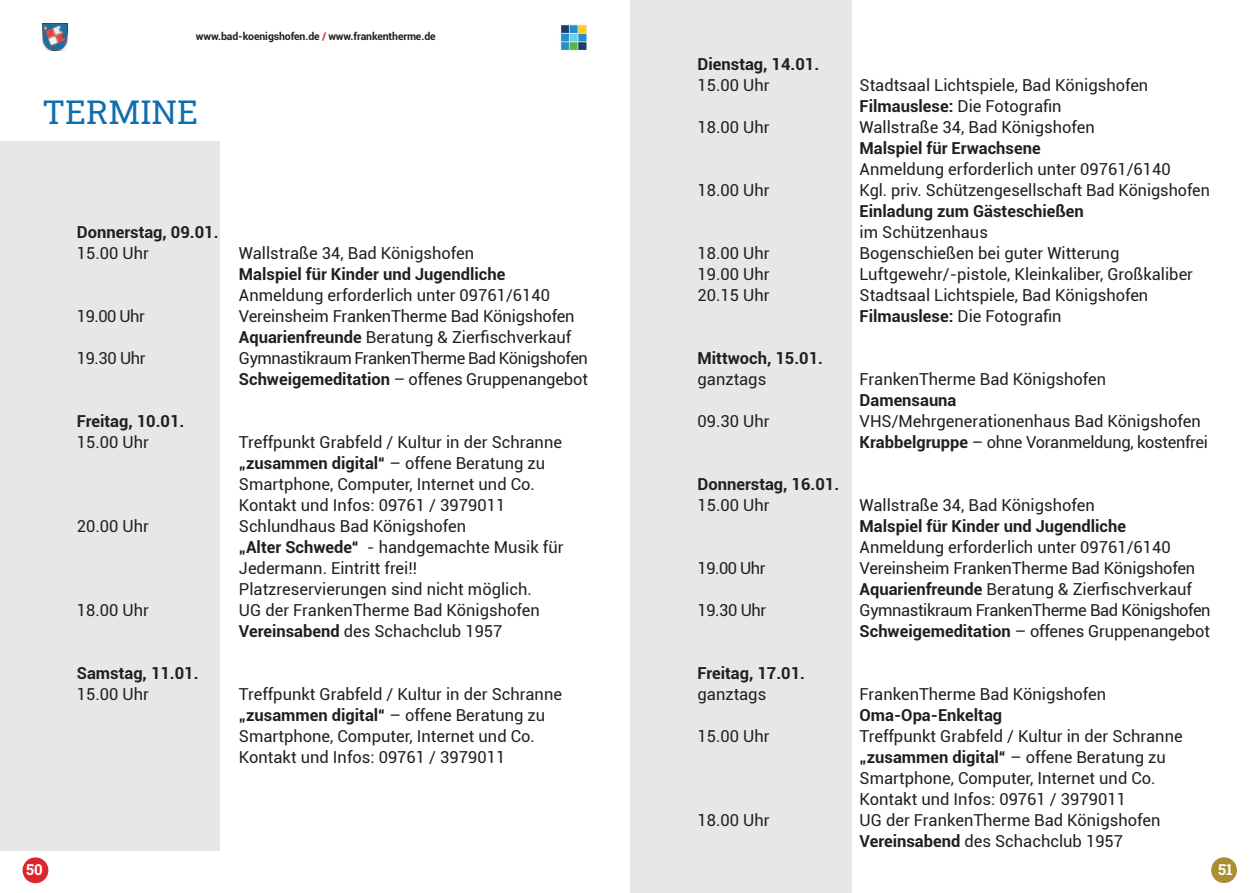
<style>
.page{position:relative;width:1259px;height:893px;background:#fff}
.page>*{position:absolute;margin:0;border:0;box-sizing:border-box;transform-origin:0 0}
.t1{font:33px "Roboto Slab";color:#106eaf}
.t2{font:16.5px/21px "Roboto";color:#231f20}
.t3{font:700 16.5px "Roboto";color:#231f20}
.t4{font:16.5px/21px "Roboto";letter-spacing:-.025em;color:#231f20}
.t5{font:700 15px "Roboto Slab";color:#fff}
.t6{font:700 10.5px "Roboto";letter-spacing:-.01em;color:#231f20}
.s1{color:#dc272e}
.s2{font-weight:700}
</style>
<div class="page">
<div style="left:0;top:141px;width:220px;height:709px;background:#e6e7e9"></div>
<div style="left:630px;top:0;width:221px;height:893px;background:#e6e7e9"></div>
<img style="left:43px;top:24px;width:25px;height:27px">
<img style="left:560px;top:24px;width:27px;height:27px">
<div style="left:23px;top:857px;width:25px;height:26px;background:#dc262f;border-radius:50%"></div>
<div style="left:1211px;top:857px;width:26px;height:26px;background:#ac8d33;border-radius:50%"></div>
<p class="t6" style="left:196px;top:32px;width:241px">www.bad-koenigshofen.de <span class="s1">/</span> www.frankentherme.de</p>
<h1 class="t1" style="left:43px;top:99px;width:157px">TERMINE</h1>
<p class="t3" style="left:77px;top:225px;width:143px">Donnerstag, 09.01.</p>
<p class="t2" style="left:77px;top:244px;width:74px">15.00 Uhr</p>
<p class="t2" style="left:239px;top:244px;width:237px">Wallstraße 34, Bad Königshofen</p>
<p class="t3" style="left:239px;top:267px;width:268px">Malspiel für Kinder und Jugendliche</p>
<p class="t2" style="left:239px;top:286px;width:313px">Anmeldung erforderlich unter 09761/6140</p>
<p class="t2" style="left:77px;top:307px;width:70px">19.00 Uhr</p>
<p class="t2" style="left:239px;top:307px;width:337px">Vereinsheim FrankenTherme Bad Königshofen<br><span class="s2">Aquarienfreunde</span> Beratung &amp; Zierfischverkauf</p>
<p class="t2" style="left:77px;top:349px;width:70px">19.30 Uhr</p>
<p class="t4" style="left:239px;top:349px;width:350px">Gymnastikraum FrankenTherme Bad Königshofen<br><span class="s2">Schweigemeditation</span> – offenes Gruppenangebot</p>
<p class="t3" style="left:77px;top:414px;width:109px">Freitag, 10.01.</p>
<p class="t2" style="left:77px;top:433px;width:74px">15.00 Uhr</p>
<p class="t2" style="left:239px;top:433px;width:324px">Treffpunkt Grabfeld / Kultur in der Schranne <span class="s2">„zusammen digital“</span> – offene Beratung zu Smartphone, Computer, Internet und Co.<br>Kontakt und Infos: 09761 / 3979011</p>
<p class="t2" style="left:77px;top:517px;width:74px">20.00 Uhr</p>
<p class="t2" style="left:239px;top:517px;width:326px">Schlundhaus Bad Königshofen<br><span class="s2">„Alter Schwede“</span> - handgemachte Musik für Jedermann. Eintritt frei!!<br>Platzreservierungen sind nicht möglich.</p>
<p class="t2" style="left:77px;top:601px;width:74px">18.00 Uhr</p>
<p class="t2" style="left:239px;top:601px;width:302px">UG der FrankenTherme Bad Königshofen<br><span class="s2">Vereinsabend</span> des Schachclub 1957</p>
<p class="t3" style="left:77px;top:666px;width:123px">Samstag, 11.01.</p>
<p class="t2" style="left:77px;top:685px;width:74px">15.00 Uhr</p>
<p class="t2" style="left:239px;top:685px;width:324px">Treffpunkt Grabfeld / Kultur in der Schranne <span class="s2">„zusammen digital“</span> – offene Beratung zu Smartphone, Computer, Internet und Co.<br>Kontakt und Infos: 09761 / 3979011</p>
<p class="t3" style="left:697px;top:57px;width:123px">Dienstag, 14.01.</p>
<p class="t2" style="left:697px;top:75px;width:74px">15.00 Uhr</p>
<p class="t2" style="left:859px;top:75px;width:290px">Stadtsaal Lichtspiele, Bad Königshofen<br><span class="s2">Filmauslese:</span> Die Fotografin</p>
<p class="t2" style="left:697px;top:117px;width:74px">18.00 Uhr</p>
<p class="t2" style="left:859px;top:117px;width:237px">Wallstraße 34, Bad Königshofen</p>
<p class="t3" style="left:859px;top:141px;width:183px">Malspiel für Erwachsene</p>
<p class="t2" style="left:859px;top:159px;width:313px">Anmeldung erforderlich unter 09761/6140</p>
<p class="t2" style="left:697px;top:180px;width:74px">18.00 Uhr</p>
<p class="t2" style="left:859px;top:180px;width:352px">Kgl. priv. Schützengesellschaft Bad Königshofen</p>
<p class="t3" style="left:859px;top:204px;width:226px">Einladung zum Gästeschießen</p>
<p class="t2" style="left:859px;top:222px;width:130px">im Schützenhaus</p>
<p class="t2" style="left:697px;top:243px;width:74px">18.00 Uhr</p>
<p class="t2" style="left:859px;top:243px;width:261px">Bogenschießen bei guter Witterung</p>
<p class="t2" style="left:697px;top:264px;width:74px">19.00 Uhr</p>
<p class="t2" style="left:859px;top:264px;width:335px">Luftgewehr/-pistole, Kleinkaliber, Großkaliber</p>
<p class="t2" style="left:697px;top:285px;width:74px">20.15 Uhr</p>
<p class="t2" style="left:859px;top:285px;width:290px">Stadtsaal Lichtspiele, Bad Königshofen<br><span class="s2">Filmauslese:</span> Die Fotografin</p>
<p class="t3" style="left:697px;top:351px;width:127px">Mittwoch, 15.01.</p>
<p class="t2" style="left:697px;top:369px;width:70px">ganztags</p>
<p class="t2" style="left:859px;top:369px;width:248px">FrankenTherme Bad Königshofen</p>
<p class="t3" style="left:859px;top:393px;width:98px">Damensauna</p>
<p class="t2" style="left:697px;top:411px;width:74px">09.30 Uhr</p>
<p class="t2" style="left:859px;top:411px;width:350px">VHS/Mehrgenerationenhaus Bad Königshofen<br><span class="s2">Krabbelgruppe</span> – ohne Voranmeldung, kostenfrei</p>
<p class="t3" style="left:697px;top:477px;width:143px">Donnerstag, 16.01.</p>
<p class="t2" style="left:697px;top:495px;width:74px">15.00 Uhr</p>
<p class="t2" style="left:859px;top:495px;width:237px">Wallstraße 34, Bad Königshofen</p>
<p class="t3" style="left:859px;top:519px;width:268px">Malspiel für Kinder und Jugendliche</p>
<p class="t2" style="left:859px;top:537px;width:313px">Anmeldung erforderlich unter 09761/6140</p>
<p class="t2" style="left:697px;top:558px;width:70px">19.00 Uhr</p>
<p class="t2" style="left:859px;top:558px;width:337px">Vereinsheim FrankenTherme Bad Königshofen<br><span class="s2">Aquarienfreunde</span> Beratung &amp; Zierfischverkauf</p>
<p class="t2" style="left:697px;top:600px;width:70px">19.30 Uhr</p>
<p class="t4" style="left:859px;top:600px;width:352px">Gymnastikraum FrankenTherme Bad Königshofen<br><span class="s2">Schweigemeditation</span> – offenes Gruppenangebot</p>
<p class="t3" style="left:697px;top:666px;width:109px">Freitag, 17.01.</p>
<p class="t2" style="left:697px;top:684px;width:70px">ganztags</p>
<p class="t2" style="left:859px;top:684px;width:248px">FrankenTherme Bad Königshofen</p>
<p class="t3" style="left:859px;top:708px;width:144px">Oma-Opa-Enkeltag</p>
<p class="t2" style="left:697px;top:726px;width:74px">15.00 Uhr</p>
<p class="t2" style="left:859px;top:726px;width:324px">Treffpunkt Grabfeld / Kultur in der Schranne <span class="s2">„zusammen digital“</span> – offene Beratung zu Smartphone, Computer, Internet und Co.<br>Kontakt und Infos: 09761 / 3979011</p>
<p class="t2" style="left:697px;top:810px;width:74px">18.00 Uhr</p>
<p class="t2" style="left:859px;top:810px;width:302px">UG der FrankenTherme Bad Königshofen<br><span class="s2">Vereinsabend</span> des Schachclub 1957</p>
<p class="t5" style="left:26px;top:861px;width:18px">50</p>
<p class="t5" style="left:1218px;top:861px;width:16px">51</p>
</div>
